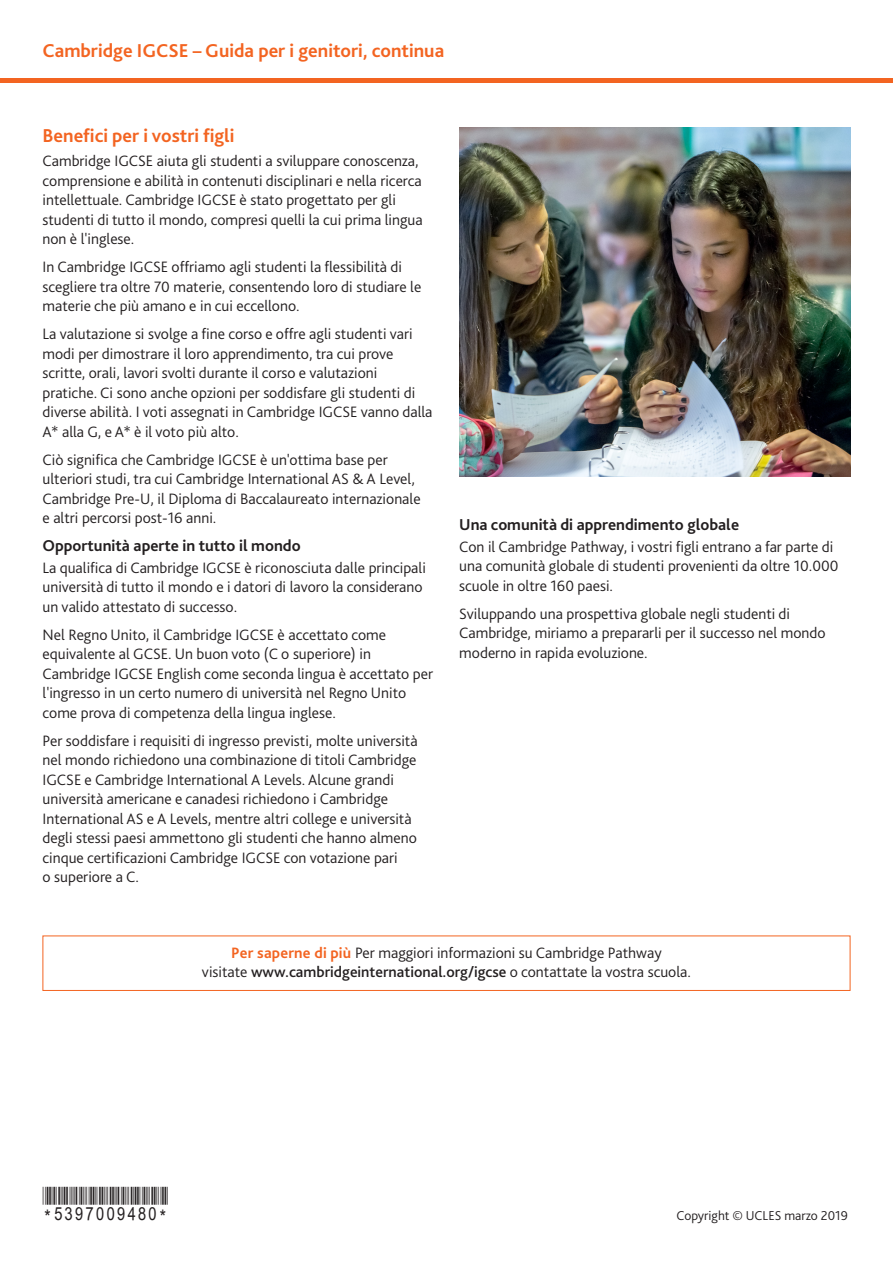
<style>
.page{position:relative;width:893px;height:1263px;background:#fff}
.page>*{position:absolute;margin:0;border:0;box-sizing:border-box;transform-origin:0 0}
.Subheading_1{font:700 19.5px "Bliss Pro";color:#f36421}
.Body_copy{font:18px "ABCC39 Short Text";color:#231f20}
.Subheading_2{font:700 16.5px "Bliss Pro";color:#231f20}
.body_copy{font:300 15.75px/19.5px "Bliss Pro";color:#231f20}
.small_print{font:300 13.5px "Bliss Pro";color:#231f20}
.s1{font-weight:700;color:#f36421}
.s2{font-weight:500}
</style>
<div class="page">
<div style="left:43px;top:935px;width:807px;height:56px;border:1px solid #f36421"></div>
<hr style="left:0;top:78px;width:893px;height:4px;background:#f36421">
<img style="left:459px;top:128px;width:391px;height:348px">
<p class="Subheading_1" style="left:43px;top:39px;width:403px">Cambridge IGCSE – Guida per i genitori, continua</p>
<p class="Subheading_1" style="left:43px;top:124px;width:193px">Benefici per i vostri figli</p>
<p class="body_copy" style="left:43px;top:151px;width:382px">Cambridge IGCSE aiuta gli studenti a sviluppare conoscenza, comprensione e abilità in contenuti disciplinari e nella ricerca intellettuale. Cambridge IGCSE è stato progettato per gli studenti di tutto il mondo, compresi quelli la cui prima lingua non è l'inglese.</p>
<p class="body_copy" style="left:43px;top:257px;width:380px">In Cambridge IGCSE offriamo agli studenti la flessibilità di scegliere tra oltre 70 materie, consentendo loro di studiare le materie che più amano e in cui eccellono.</p>
<p class="body_copy" style="left:43px;top:324px;width:392px">La valutazione si svolge a fine corso e offre agli studenti vari modi per dimostrare il loro apprendimento, tra cui prove scritte, orali, lavori svolti durante il corso e valutazioni pratiche. Ci sono anche opzioni per soddisfare gli studenti di diverse abilità. I voti assegnati in Cambridge IGCSE vanno dalla A* alla G, e A* è il voto più alto.</p>
<p class="body_copy" style="left:43px;top:450px;width:380px">Ciò significa che Cambridge IGCSE è un'ottima base per ulteriori studi, tra cui Cambridge International AS &amp; A Level, Cambridge Pre-U, il Diploma di Baccalaureato internazionale e altri percorsi post-16 anni.</p>
<p class="Subheading_2" style="left:43px;top:535px;width:260px">Opportunità aperte in tutto il mondo</p>
<p class="body_copy" style="left:43px;top:558px;width:385px">La qualifica di Cambridge IGCSE è riconosciuta dalle principali università di tutto il mondo e i datori di lavoro la considerano un valido attestato di successo.</p>
<p class="body_copy" style="left:43px;top:625px;width:392px">Nel Regno Unito, il Cambridge IGCSE è accettato come equivalente al GCSE. Un buon voto (C o superiore) in Cambridge IGCSE English come seconda lingua è accettato per l'ingresso in un certo numero di università nel Regno Unito come prova di competenza della lingua inglese.</p>
<p class="body_copy" style="left:43px;top:731px;width:377px">Per soddisfare i requisiti di ingresso previsti, molte università nel mondo richiedono una combinazione di titoli Cambridge IGCSE e Cambridge International A Levels. Alcune grandi università americane e canadesi richiedono i Cambridge International AS e A Levels, mentre altri college e università degli stessi paesi ammettono gli studenti che hanno almeno cinque certificazioni Cambridge IGCSE con votazione pari<br>o superiore a C.</p>
<p class="Subheading_2" style="left:459px;top:514px;width:281px">Una comunità di apprendimento globale</p>
<p class="body_copy" style="left:459px;top:537px;width:381px">Con il Cambridge Pathway, i vostri figli entrano a far parte di una comunità globale di studenti provenienti da oltre 10.000 scuole in oltre 160 paesi.</p>
<p class="body_copy" style="left:459px;top:604px;width:368px">Sviluppando una prospettiva globale negli studenti di<br>Cambridge, miriamo a prepararli per il successo nel mondo moderno in rapida evoluzione.</p>
<p class="body_copy" style="left:202px;top:943px;width:491px;text-align:center"><span class="s1">Per saperne di più</span> Per maggiori informazioni su Cambridge Pathway<br>visitate <span class="s2">www.cambridgeinternational.org/igcse</span> o contattate la vostra scuola.</p>
<p class="Body_copy" style="left:43px;top:1204px;width:127px">*5397009480*</p>
<p class="small_print" style="left:677px;top:1207px;width:173px">Copyright © UCLES marzo 2019</p>
</div>
